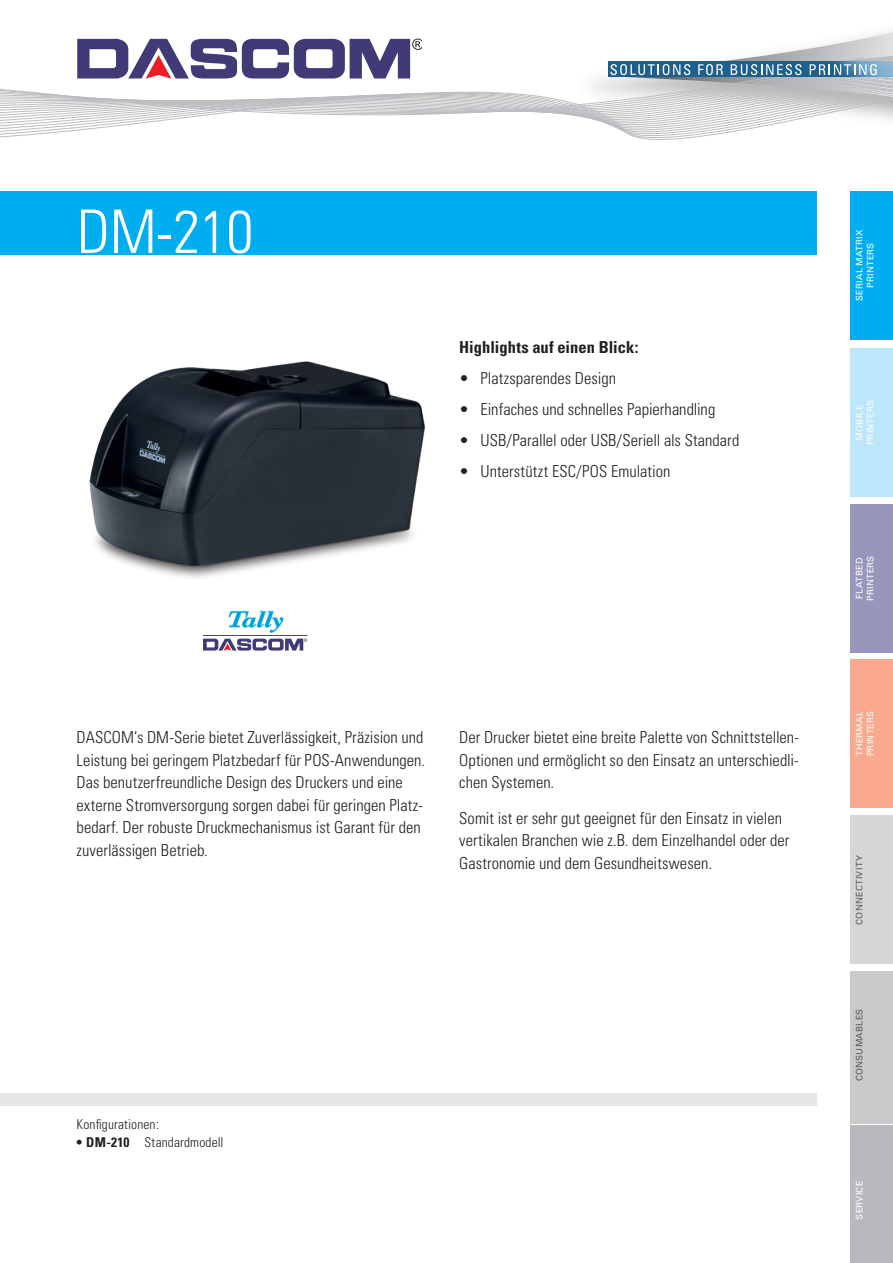
<style>
.page{position:relative;width:893px;height:1263px;background:#fff}
.page>*{position:absolute;margin:0;border:0;box-sizing:border-box;transform-origin:0 0}
.t1{font:300 condensed 60px "Univers";color:#fff}
.t2{font:300 condensed 16.5px/22.5px "Univers LT Std";color:#231f20}
.t3{font:700 condensed 16.5px "Univers";color:#231f20}
.t4{font:300 condensed 13.5px "Univers";letter-spacing:.01em;color:#231f20}
.t5{font:9px/10.6px "Univers";letter-spacing:.03em;color:#fff}
.t6{font:9px "Univers";letter-spacing:.03em;color:#57585a}
.s1{font-weight:700}
</style>
<div class="page">
<svg style="left:0;top:30px;width:893px;height:110px"></svg>
<div style="left:850px;top:972px;width:43px;height:152px;background:#c9cacc"></div>
<div style="left:850px;top:659px;width:43px;height:149px;background:#f8a98e"></div>
<div style="left:850px;top:191px;width:43px;height:149px;background:#00aeef"></div>
<div style="left:850px;top:348px;width:43px;height:149px;background:#bce6fa"></div>
<div style="left:850px;top:504px;width:43px;height:149px;background:#9996bc"></div>
<div style="left:850px;top:815px;width:43px;height:149px;background:#d5d6d8"></div>
<div style="left:850px;top:971px;width:43px;height:149px;background:#c9cacc"></div>
<div style="left:850px;top:1125px;width:43px;height:138px;background:#b8b9bc"></div>
<div style="left:0;top:1093px;width:816px;height:13px;background:#e6e7e9"></div>
<img style="left:89px;top:361px;width:336px;height:217px">
<div style="left:0;top:191px;width:816px;height:64px;background:#00aeef"></div>
<hr style="left:203px;top:635px;width:104px;height:1px;background:#484a80">
<img style="left:228px;top:610px;width:56px;height:23px">
<svg style="left:203px;top:638px;width:104px;height:13px"></svg>
<h1 class="t1" style="left:77px;top:196px;width:285px">Produktname</h1>
<h1 class="t1" style="left:77px;top:196px;width:178px">DM-210</h1>
<p class="t3" style="left:459px;top:337px;width:181px">Highlights auf einen Blick:</p>
<p class="t2" style="left:459px;top:367px;width:158px">• Platzsparendes Design</p>
<p class="t2" style="left:459px;top:398px;width:258px">• Einfaches und schnelles Papierhandling</p>
<p class="t2" style="left:459px;top:429px;width:282px">• USB/Parallel oder USB/Seriell als Standard</p>
<p class="t2" style="left:459px;top:460px;width:213px">• Unterstützt ESC/POS Emulation</p>
<p class="t2" style="left:77px;top:726px;width:350px">DASCOM‘s DM-Serie bietet Zuverlässigkeit, Präzision und Leistung bei geringem Platzbedarf für POS-Anwendungen.<br>Das benutzerfreundliche Design des Druckers und eine externe Stromversorgung sorgen dabei für geringen Platz&shy;bedarf. Der robuste Druckmechanismus ist Garant für den zuverlässigen Betrieb.</p>
<p class="t2" style="left:459px;top:726px;width:341px;text-align:justify">Der Drucker bietet eine breite Palette von Schnittstellen-Optionen und ermöglicht so den Einsatz an unterschiedli&shy;chen Systemen.</p>
<p class="t2" style="left:459px;top:807px;width:332px">Somit ist er sehr gut geeignet für den Einsatz in vielen vertikalen Branchen wie z.B. dem Einzelhandel oder der<br>Gastronomie und dem Gesundheitswesen.</p>
<p class="t4" style="left:77px;top:1116px;width:84px">Konfigurationen:</p>
<p class="t4" style="left:77px;top:1134px;width:149px"><span class="s1">• DM-210</span> Standardmodell</p>
<p class="t5" style="left:854px;top:301px;width:73px;text-align:center;rotate:-90deg">SERIAL MATRIX<br>PRINTERS</p>
<p class="t5" style="left:854px;top:288px;width:46px;text-indent:-13px;rotate:-90deg">NADE<br>DRUCKER</p>
<p class="t5" style="left:854px;top:445px;width:47px;text-align:center;rotate:-90deg">MOBILE<br>PRINTERS</p>
<p class="t5" style="left:865px;top:445px;width:46px;rotate:-90deg">DRUCKER</p>
<p class="t5" style="left:854px;top:601px;width:50px;text-indent:37px;rotate:-90deg">TT<br>D UCKER</p>
<p class="t5" style="left:854px;top:601px;width:47px;rotate:-90deg">FLATBED<br>PRINTERS</p>
<p class="t5" style="left:854px;top:606px;width:31px;rotate:-90deg">FLACH</p>
<p class="t5" style="left:854px;top:755px;width:46px;rotate:-90deg">THERMO<br>DRUCKER</p>
<p class="t5" style="left:854px;top:756px;width:47px;rotate:-90deg">THERMAL<br>PRINTERS</p>
<p class="t6" style="left:854px;top:925px;width:71px;rotate:-90deg">CONNECTIVITY</p>
<p class="t6" style="left:854px;top:916px;width:54px;rotate:-90deg">NETZWERK</p>
<p class="t6" style="left:854px;top:1081px;width:74px;rotate:-90deg">CONSUMABLES</p>
<p class="t6" style="left:854px;top:1081px;width:68px;rotate:-90deg">VERBRAUCHS-</p>
<p class="t5" style="left:854px;top:1220px;width:40px;rotate:-90deg">SERVICE</p>
</div>
